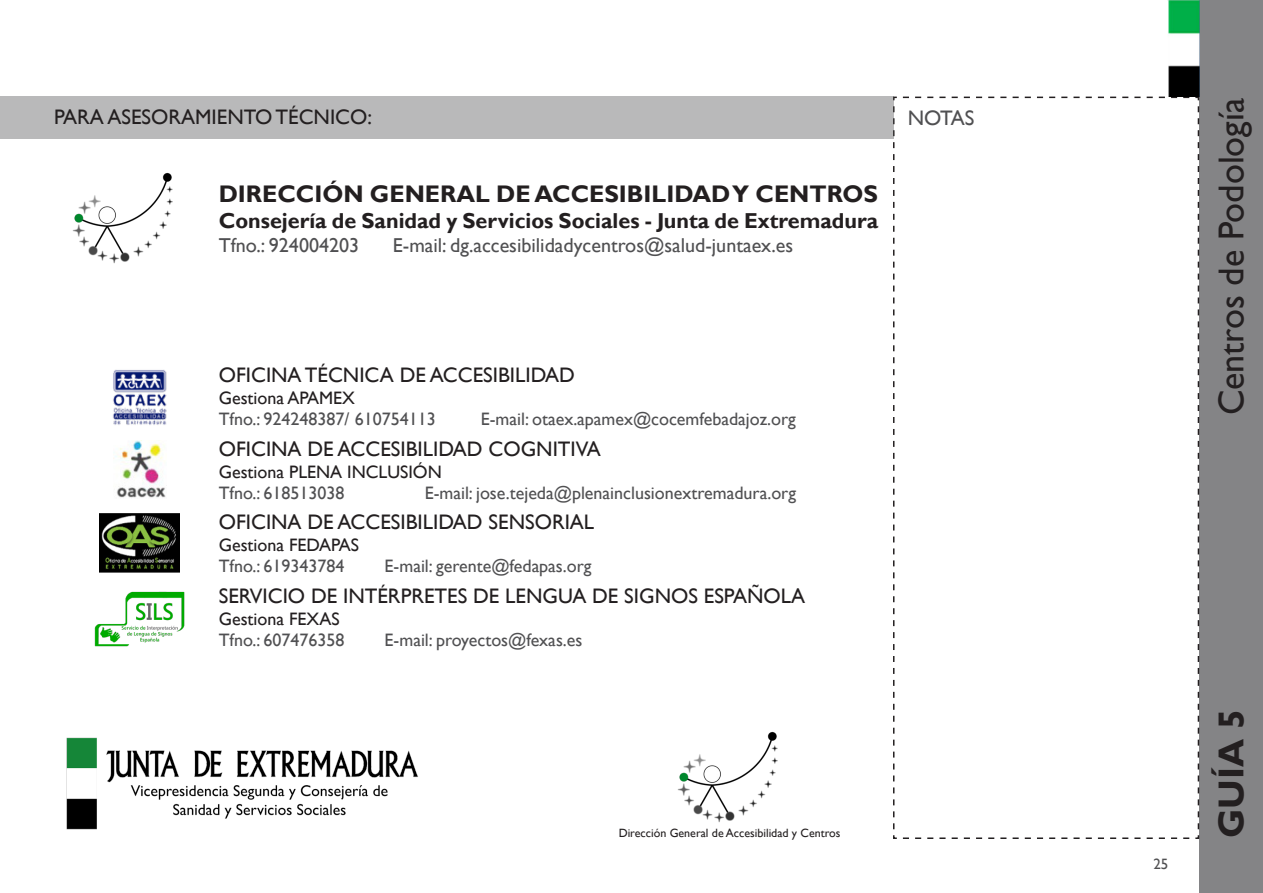
<style>
.page{position:relative;width:1263px;height:893px;background:#fff}
.page>*{position:absolute;margin:0;border:0;box-sizing:border-box;transform-origin:0 0}
.t1{font:36px "Gill Sans";color:#231f20}
.t2{font:700 36px "Gill Sans";color:#231f20}
.t3{font:700 24px "Gill Sans";color:#231f20}
.t4{font:700 21.6px "Gill Sans";color:#231f20}
.t5{font:21px "Gill Sans";color:#231f20}
.t6{font:21px "Gill Sans";letter-spacing:-.03em;color:#505052}
.t7{font:20.1px "Gill Sans";color:#505052}
.t8{font:18px "Gill Sans";color:#505052}
.t9{font:18px "Gill Sans";color:#231f20}
.t10{font:15px "Gill Sans";color:#505052}
.t11{font:12px "Gill Sans";color:#231f20}
</style>
<div class="page">
<div style="left:1199px;top:0;width:64px;height:893px;background:#848486"></div>
<svg style="left:893px;top:96px;width:307px;height:743px"></svg>
<img style="left:1168px;top:0;width:31px;height:97px">
<div style="left:0;top:96px;width:893px;height:43px;background:#b9b9ba"></div>
<hr style="left:0;top:97px;width:1px;height:42px;background:#505052">
<img style="left:66px;top:737px;width:352px;height:93px">
<img style="left:677px;top:731px;width:101px;height:92px">
<img style="left:72px;top:172px;width:101px;height:92px">
<img style="left:99px;top:514px;width:81px;height:58px">
<img style="left:113px;top:369px;width:54px;height:56px">
<img style="left:113px;top:441px;width:53px;height:57px">
<img style="left:95px;top:591px;width:90px;height:56px">
<p class="t5" style="left:54px;top:105px;width:319px">PARA ASESORAMIENTO TÉCNICO:</p>
<p class="t3" style="left:219px;top:179px;width:661px">DIRECCIÓN GENERAL DE ACCESIBILIDAD Y CENTROS</p>
<p class="t4" style="left:219px;top:207px;width:661px">Consejería de Sanidad y Servicios Sociales - Junta de Extremadura</p>
<p class="t7" style="left:219px;top:233px;width:142px">Tfno.: 924004203</p>
<p class="t7" style="left:393px;top:233px;width:402px">E-mail: dg.accesibilidadycentros@salud-juntaex.es</p>
<p class="t6" style="left:908px;top:105px;width:68px">NOTAS</p>
<p class="t5" style="left:219px;top:363px;width:358px">OFICINA TÉCNICA DE ACCESIBILIDAD</p>
<p class="t9" style="left:219px;top:387px;width:138px">Gestiona APAMEX</p>
<p class="t8" style="left:219px;top:409px;width:218px">Tfno.: 924248387/ 610754113</p>
<p class="t8" style="left:481px;top:409px;width:317px">E-mail: otaex.apamex@cocemfebadajoz.org</p>
<p class="t5" style="left:219px;top:437px;width:384px">OFICINA DE ACCESIBILIDAD COGNITIVA</p>
<p class="t9" style="left:219px;top:461px;width:224px">Gestiona PLENA INCLUSIÓN</p>
<p class="t8" style="left:219px;top:483px;width:127px">Tfno.: 618513038</p>
<p class="t8" style="left:425px;top:483px;width:373px">E-mail: jose.tejeda@plenainclusionextremadura.org</p>
<p class="t5" style="left:219px;top:510px;width:377px">OFICINA DE ACCESIBILIDAD SENSORIAL</p>
<p class="t9" style="left:219px;top:534px;width:142px">Gestiona FEDAPAS</p>
<p class="t8" style="left:219px;top:556px;width:127px">Tfno.: 619343784</p>
<p class="t8" style="left:385px;top:556px;width:208px">E-mail: gerente@fedapas.org</p>
<p class="t5" style="left:219px;top:584px;width:588px">SERVICIO DE INTÉRPRETES DE LENGUA DE SIGNOS ESPAÑOLA</p>
<p class="t9" style="left:219px;top:608px;width:122px">Gestiona FEXAS</p>
<p class="t8" style="left:219px;top:630px;width:127px">Tfno.: 607476358</p>
<p class="t8" style="left:385px;top:630px;width:199px">E-mail: proyectos@fexas.es</p>
<p class="t11" style="left:619px;top:826px;width:223px">Dirección General de Accesibilidad y Centros</p>
<h1 class="t1" style="left:1210px;top:415px;width:319px;rotate:-90deg">Centros de Podología</h1>
<p class="t10" style="left:1153px;top:855px;width:16px">25</p>
<h1 class="t2" style="left:1210px;top:838px;width:130px;rotate:-90deg">GUÍA 5</h1>
</div>
